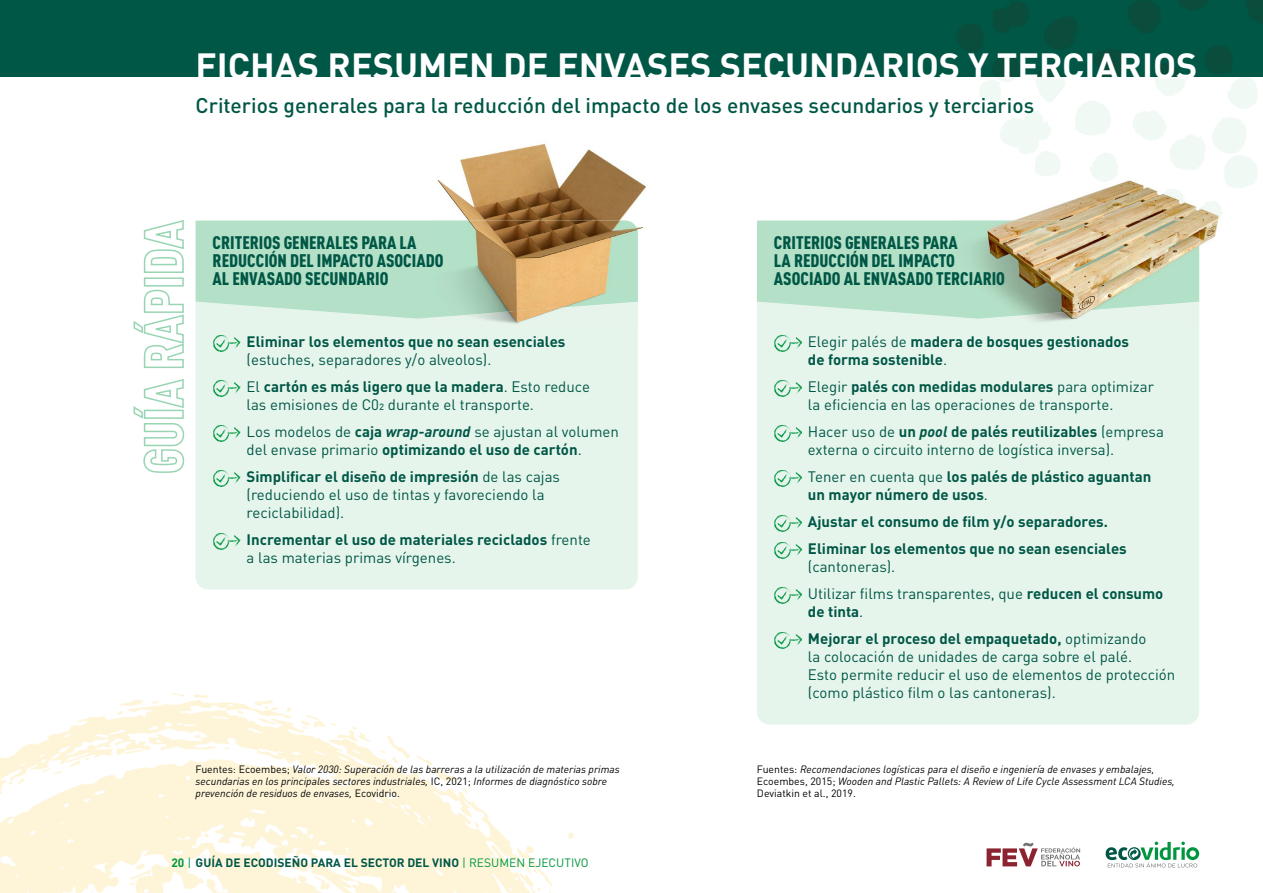
<style>
.page{position:relative;width:1263px;height:893px;background:#fff}
.page>*{position:absolute;margin:0;border:0;box-sizing:border-box;transform-origin:0 0}
.t1{font:700 36px "DIN Pro";color:#fff}
.t2{font:500 21px "DIN Pro";color:#005746}
.t3{font:900 condensed 18px/18px "DIN Pro";color:#005746}
.t4{font:15px/18px "DIN Pro";color:#005746}
.t5{font:700 15px/18px "DIN Pro";color:#005746}
.t6{font:700 12px "DIN Pro";color:#005746}
.t7{font:italic 10.5px/12px "DIN Pro";color:#000}
.s1{font-weight:700}
.s2{font-weight:700;font-style:italic}
.s3{font-weight:400}
.s4{font-style:normal}
.s5{color:#009640}
.s6{font-weight:400;color:#009640}
</style>
<div class="page">
<img style="left:0;top:693px;width:574px;height:200px">
<div style="left:0;top:0;width:1263px;height:77px;background:#005746"></div>
<svg style="left:1106px;top:842px;width:93px;height:25px"></svg>
<svg style="left:986px;top:842px;width:94px;height:24px"></svg>
<div style="left:196px;top:319px;width:442px;height:271px;background:#e6f5ec"></div>
<div style="left:757px;top:319px;width:442px;height:406px;background:#e6f5ec"></div>
<svg style="left:757px;top:221px;width:200px;height:98px;background:#b8e2c9"></svg>
<svg style="left:196px;top:221px;width:238px;height:98px;background:#b7e1c9"></svg>
<svg style="left:133px;top:379px;width:52px;height:94px"></svg>
<svg style="left:133px;top:289px;width:51px;height:79px"></svg>
<div style="left:144px;top:277px;width:40px;height:10px;border:2px solid #99d5b3"></div>
<svg style="left:143px;top:220px;width:41px;height:53px"></svg>
<img style="left:434px;top:143px;width:212px;height:87px">
<img style="left:434px;top:317px;width:204px;height:11px">
<img style="left:434px;top:221px;width:204px;height:96px">
<img style="left:1199px;top:229px;width:18px;height:73px">
<img style="left:957px;top:179px;width:263px;height:50px">
<img style="left:957px;top:319px;width:242px;height:6px">
<img style="left:957px;top:221px;width:242px;height:98px">
<img style="left:774px;top:335px;width:28px;height:17px">
<img style="left:774px;top:380px;width:28px;height:17px">
<img style="left:774px;top:425px;width:28px;height:17px">
<img style="left:774px;top:470px;width:28px;height:17px">
<img style="left:774px;top:515px;width:28px;height:17px">
<img style="left:774px;top:542px;width:28px;height:17px">
<img style="left:774px;top:587px;width:28px;height:17px">
<img style="left:774px;top:632px;width:28px;height:17px">
<img style="left:213px;top:335px;width:27px;height:17px">
<img style="left:213px;top:380px;width:27px;height:17px">
<img style="left:213px;top:425px;width:27px;height:17px">
<img style="left:213px;top:470px;width:27px;height:17px">
<img style="left:213px;top:533px;width:27px;height:17px">
<h1 class="t1" style="left:196px;top:38px;width:1003px">FICHAS RESUMEN DE ENVASES SECUNDARIOS Y TERCIARIOS</h1>
<h2 class="t2" style="left:196px;top:89px;width:840px">Criterios generales para la reducción del impacto de los envases secundarios y terciarios</h2>
<p class="t3" style="left:213px;top:233px;width:232px">CRITERIOS GENERALES PARA LA<br>REDUCCIÓN DEL IMPACTO ASOCIADO<br>AL ENVASADO SECUNDARIO</p>
<p class="t3" style="left:774px;top:233px;width:233px">CRITERIOS GENERALES PARA<br>LA REDUCCIÓN DEL IMPACTO<br>ASOCIADO AL ENVASADO TERCIARIO</p>
<p class="t5" style="left:247px;top:331px;width:320px">Eliminar los elementos que no sean esenciales</p>
<p class="t4" style="left:247px;top:345px;width:345px;line-height:27px">(estuches, separadores y/o alveolos).<br>El <span class="s1">cartón es más ligero que la madera</span>. Esto reduce</p>
<p class="t4" style="left:247px;top:390px;width:374px;line-height:27px">las emisiones de C02 durante el transporte.<br>Los modelos de <span class="s1">caja</span> <span class="s2">wrap-around</span> se ajustan al volumen</p>
<p class="t5" style="left:247px;top:435px;width:337px;line-height:27px"><span class="s3">del envase primario</span> optimizando el uso de cartón<span class="s3">.<br></span>Simplificar el diseño de impresión <span class="s3">de las cajas</span></p>
<p class="t4" style="left:247px;top:484px;width:299px">(reduciendo el uso de tintas y favoreciendo la reciclabilidad).</p>
<p class="t5" style="left:247px;top:529px;width:346px">Incrementar el uso de materiales reciclados <span class="s3">frente a las materias primas vírgenes.</span></p>
<p class="t5" style="left:808px;top:331px;width:323px"><span class="s3">Elegir palés de</span> madera de bosques gestionados de forma sostenible<span class="s3">.</span></p>
<p class="t4" style="left:808px;top:376px;width:348px">Elegir <span class="s1">palés con medidas modulares</span> para optimizar la eficiencia en las operaciones de transporte.</p>
<p class="t4" style="left:808px;top:421px;width:357px">Hacer uso de <span class="s1">un</span> <span class="s2">pool</span> <span class="s1">de palés reutilizables</span> (empresa externa o circuito interno de logística inversa).</p>
<p class="t5" style="left:808px;top:466px;width:345px"><span class="s3">Tener en cuenta que</span> los palés de plástico aguantan un mayor número de usos<span class="s3">.</span></p>
<p class="t5" style="left:808px;top:507px;width:320px;line-height:27px">Ajustar el consumo de film y/o separadores.<br>Eliminar los elementos que no sean esenciales</p>
<p class="t4" style="left:808px;top:552px;width:357px;line-height:27px">(cantoneras).<br>Utilizar films transparentes, que <span class="s1">reducen el consumo</span></p>
<p class="t5" style="left:808px;top:597px;width:340px;line-height:27px">de tinta<span class="s3">.<br></span>Mejorar el proceso del empaquetado, <span class="s3">optimizando</span></p>
<p class="t4" style="left:808px;top:646px;width:369px">la colocación de unidades de carga sobre el palé.<br>Esto permite reducir el uso de elementos de protección (como plástico film o las cantoneras).</p>
<p class="t7" style="left:196px;top:762px;width:426px"><span class="s4">Fuentes: Ecoembes;</span> Valor 2030: Superación de las barreras a la utilización de materias primas secundarias en los principales sectores industriales, <span class="s4">IC, 2021;</span> Informes de diagnóstico sobre prevención de residuos de envases, <span class="s4">Ecovidrio.</span></p>
<p class="t7" style="left:757px;top:762px;width:419px"><span class="s4">Fuentes:</span> Recomendaciones logísticas para el diseño e ingeniería de envases y embalajes,<br><span class="s4">Ecoembes, 2015;</span> Wooden and Plastic Pallets: A Review of Life Cycle Assessment LCA Studies,<br><span class="s4">Deviatkin et al., 2019.</span></p>
<p class="t6" style="left:171px;top:854px;width:419px"><span class="s5">20</span> <span class="s6">|</span> GUÍA DE ECODISEÑO PARA EL SECTOR DEL VINO <span class="s6">| RESUMEN EJECUTIVO</span></p>
</div>
